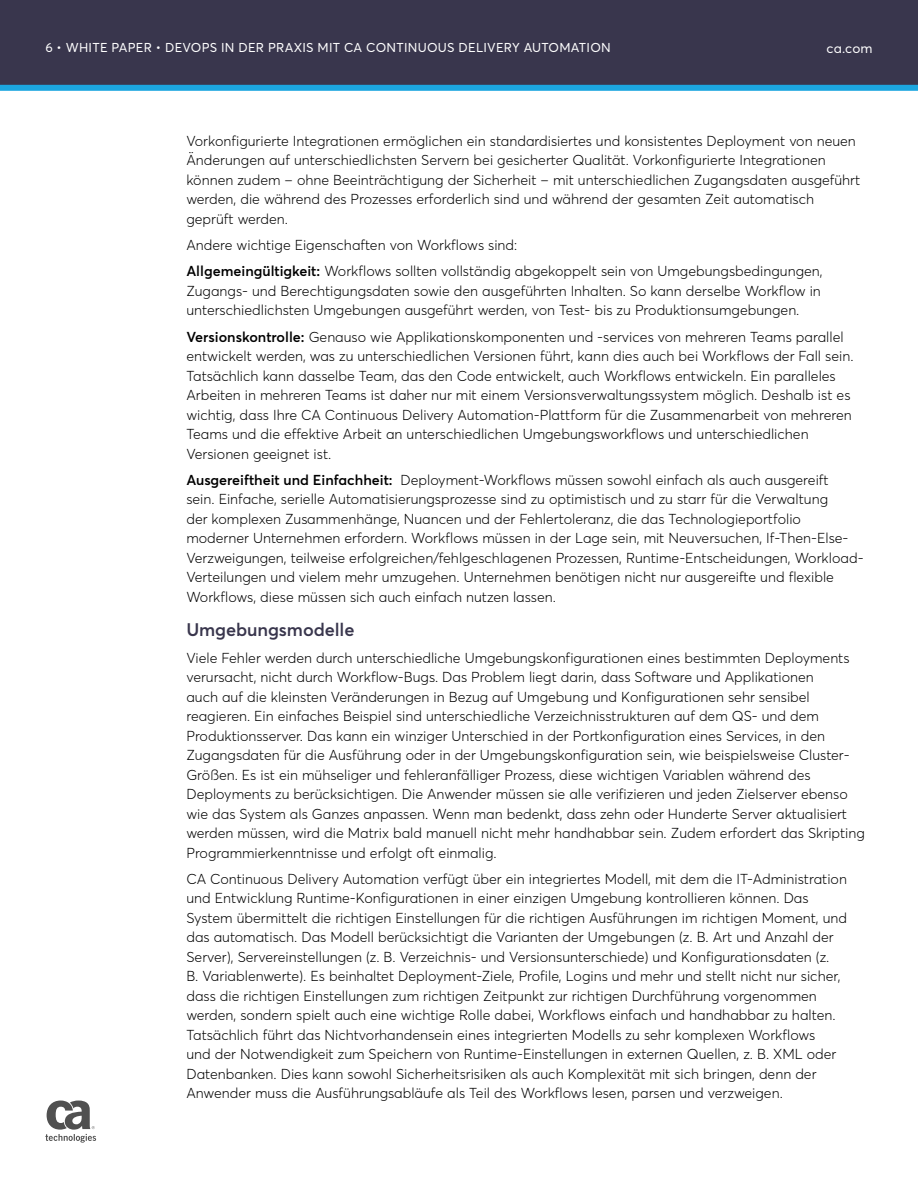
<style>
.page{position:relative;width:918px;height:1188px;background:#fff}
.page>*{position:absolute;margin:0;border:0;box-sizing:border-box;transform-origin:0 0}
.t1{font:600 18px "Averta";letter-spacing:-.005em;color:#39364d}
.t2{font:300 14.25px/19.5px "Averta";color:#000}
.t3{font:13.5px "Averta";color:#fff}
.t4{font:12.75px "Averta";letter-spacing:.02em;color:#fff}
.s1{font-weight:600}
</style>
<div class="page">
<svg style="left:0;top:0;width:918px;height:91px;fill:#39364d"></svg>
<svg style="left:45px;top:1101px;width:51px;height:42px"></svg>
<p class="t4" style="left:45px;top:40px;width:567px">6 • WHITE PAPER • DEVOPS IN DER PRAXIS MIT CA CONTINUOUS DELIVERY AUTOMATION</p>
<p class="t3" style="left:827px;top:40px;width:48px">ca.com</p>
<p class="t2" style="left:186px;top:131px;width:675px">Vorkonfigurierte Integrationen ermöglichen ein standardisiertes und konsistentes Deployment von neuen Änderungen auf unterschiedlichsten Servern bei gesicherter Qualität. Vorkonfigurierte Integrationen können zudem – ohne Beeinträchtigung der Sicherheit – mit unterschiedlichen Zugangsdaten ausgeführt werden, die während des Prozesses erforderlich sind und während der gesamten Zeit automatisch geprüft werden.</p>
<p class="t2" style="left:186px;top:232px;width:638px;line-height:26.2px">Andere wichtige Eigenschaften von Workflows sind:<br><span class="s1">Allgemeingültigkeit:</span> Workflows sollten vollständig abgekoppelt sein von Umgebungsbedingungen,</p>
<p class="t2" style="left:186px;top:281px;width:636px">Zugangs- und Berechtigungsdaten sowie den ausgeführten Inhalten. So kann derselbe Workflow in unterschiedlichsten Umgebungen ausgeführt werden, von Test- bis zu Produktionsumgebungen.</p>
<p class="t2" style="left:186px;top:327px;width:669px"><span class="s1">Versionskontrolle:</span> Genauso wie Applikationskomponenten und -services von mehreren Teams parallel entwickelt werden, was zu unterschiedlichen Versionen führt, kann dies auch bei Workflows der Fall sein.<br>Tatsächlich kann dasselbe Team, das den Code entwickelt, auch Workflows entwickeln. Ein paralleles Arbeiten in mehreren Teams ist daher nur mit einem Versionsverwaltungssystem möglich. Deshalb ist es wichtig, dass Ihre CA Continuous Delivery Automation-Plattform für die Zusammenarbeit von mehreren Teams und die effektive Arbeit an unterschiedlichen Umgebungsworkflows und unterschiedlichen Versionen geeignet ist.</p>
<p class="t2" style="left:186px;top:470px;width:679px"><span class="s1">Ausgereiftheit und Einfachheit:</span> Deployment-Workflows müssen sowohl einfach als auch ausgereift<br>sein. Einfache, serielle Automatisierungsprozesse sind zu optimistisch und zu starr für die Verwaltung<br>der komplexen Zusammenhänge, Nuancen und der Fehlertoleranz, die das Technologieportfolio moderner Unternehmen erfordern. Workflows müssen in der Lage sein, mit Neuversuchen, If-Then-Else-Verzweigungen, teilweise erfolgreichen/fehlgeschlagenen Prozessen, Runtime-Entscheidungen, Workload-Verteilungen und vielem mehr umzugehen. Unternehmen benötigen nicht nur ausgereifte und flexible Workflows, diese müssen sich auch einfach nutzen lassen.</p>
<p class="t1" style="left:186px;top:619px;width:170px">Umgebungsmodelle</p>
<p class="t2" style="left:186px;top:648px;width:680px">Viele Fehler werden durch unterschiedliche Umgebungskonfigurationen eines bestimmten Deployments verursacht, nicht durch Workflow-Bugs. Das Problem liegt darin, dass Software und Applikationen<br>auch auf die kleinsten Veränderungen in Bezug auf Umgebung und Konfigurationen sehr sensibel reagieren. Ein einfaches Beispiel sind unterschiedliche Verzeichnisstrukturen auf dem QS- und dem Produktionsserver. Das kann ein winziger Unterschied in der Portkonfiguration eines Services, in den Zugangsdaten für die Ausführung oder in der Umgebungskonfiguration sein, wie beispielsweise Cluster-Größen. Es ist ein mühseliger und fehleranfälliger Prozess, diese wichtigen Variablen während des Deployments zu berücksichtigen. Die Anwender müssen sie alle verifizieren und jeden Zielserver ebenso wie das System als Ganzes anpassen. Wenn man bedenkt, dass zehn oder Hunderte Server aktualisiert werden müssen, wird die Matrix bald manuell nicht mehr handhabbar sein. Zudem erfordert das Skripting Programmierkenntnisse und erfolgt oft einmalig.</p>
<p class="t2" style="left:186px;top:869px;width:662px">CA Continuous Delivery Automation verfügt über ein integriertes Modell, mit dem die IT-Administration und Entwicklung Runtime-Konfigurationen in einer einzigen Umgebung kontrollieren können. Das System übermittelt die richtigen Einstellungen für die richtigen Ausführungen im richtigen Moment, und das automatisch. Das Modell berücksichtigt die Varianten der Umgebungen (z. B. Art und Anzahl der Server), Servereinstellungen (z. B. Verzeichnis- und Versionsunterschiede) und Konfigurationsdaten (z.<br>B. Variablenwerte). Es beinhaltet Deployment-Ziele, Profile, Logins und mehr und stellt nicht nur sicher, dass die richtigen Einstellungen zum richtigen Zeitpunkt zur richtigen Durchführung vorgenommen werden, sondern spielt auch eine wichtige Rolle dabei, Workflows einfach und handhabbar zu halten.<br>Tatsächlich führt das Nichtvorhandensein eines integrierten Modells zu sehr komplexen Workflows<br>und der Notwendigkeit zum Speichern von Runtime-Einstellungen in externen Quellen, z. B. XML oder Datenbanken. Dies kann sowohl Sicherheitsrisiken als auch Komplexität mit sich bringen, denn der Anwender muss die Ausführungsabläufe als Teil des Workflows lesen, parsen und verzweigen.</p>
</div>
